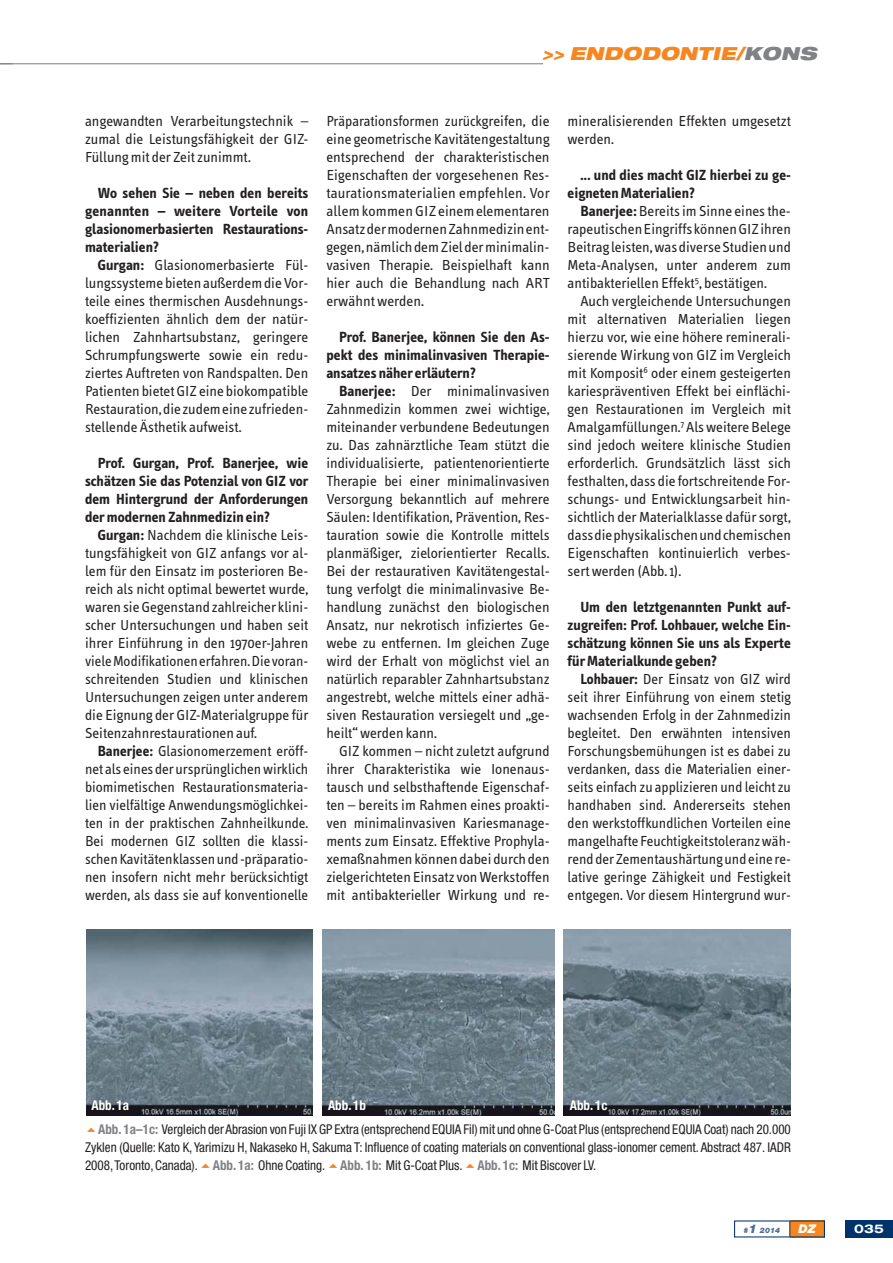
<style>
.page{position:relative;width:893px;height:1263px;background:#fff}
.page>*{position:absolute;margin:0;border:0;box-sizing:border-box;transform-origin:0 0}
.t1{font:italic 900 expanded 18px "Helvetica Neue";color:#f6861f}
.t2{font:15px/18px "Info Text";color:#231f20;text-align:justify}
.t3{font:700 15px/18px "Info Text";color:#231f20;text-align:justify}
.t4{font:condensed 13.5px/18px "Helvetica Neue";color:#231f20;text-align:justify}
.t5{font:700 condensed 13.5px "Helvetica Neue";color:#fff}
.t6{font:700 expanded 12px "Helvetica Neue";color:#fff}
.t7{font:italic 900 12px "Helvetica Neue";color:#fff}
.t8{font:italic 900 7.5px "Helvetica Neue";color:#516b98}
.s1{color:#808285}
.s2{font-weight:700}
.s3{font-weight:700;color:#808285}
.s4{font-size:12px}
</style>
<div class="page">
<div style="left:790px;top:1220px;width:35px;height:17px;background:#f6861f"></div>
<div style="left:845px;top:1220px;width:48px;height:17px;background:#003369"></div>
<svg style="left:789px;top:1221px;width:1px;height:16px"></svg>
<hr style="left:0;top:63px;width:543px;height:1px;background:#808285">
<img style="left:86px;top:929px;width:227px;height:187px">
<img style="left:322px;top:929px;width:232px;height:187px">
<img style="left:563px;top:929px;width:228px;height:187px">
<p class="t1" style="left:542px;top:45px;width:280px">&gt;&gt; ENDODONTIE/<span class="s1">KONS</span></p>
<p class="t2" style="left:85px;top:113px;width:225px">angewandten Verarbeitungstechnik – zumal die Leistungsfähigkeit der GIZ-Füllung mit der Zeit zunimmt.</p>
<p class="t3" style="left:85px;top:186px;width:225px;text-indent:13px">Wo sehen Sie – neben den bereits genannten – weitere Vorteile von glasionomerbasierten Restaurations&shy;materialien?</p>
<p class="t2" style="left:85px;top:257px;width:225px;text-indent:13px"><span class="s2">Gurgan:</span> Glasionomerbasierte Fül&shy;lungssysteme bieten außerdem die Vor&shy;teile eines thermischen Ausdehnungs&shy;koeffizienten ähnlich dem der natür&shy;lichen Zahnhartsubstanz, geringere Schrumpfungswerte sowie ein redu&shy;ziertes Auftreten von Randspalten. Den Patienten bietet GIZ eine biokompatible Restauration, die zudem eine zufrieden&shy;stellende Ästhetik aufweist.</p>
<p class="t3" style="left:85px;top:456px;width:225px;text-indent:13px">Prof. Gurgan, Prof. Banerjee, wie schätzen Sie das Potenzial von GIZ vor dem Hintergrund der Anforderungen der modernen Zahnmedizin ein?</p>
<p class="t2" style="left:85px;top:527px;width:225px;text-indent:13px"><span class="s2">Gurgan:</span> Nachdem die klinische Leis&shy;tungsfähigkeit von GIZ anfangs vor al&shy;lem für den Einsatz im posterioren Be&shy;reich als nicht optimal bewertet wurde, waren sie Gegenstand zahlreicher klini&shy;scher Untersuchungen und haben seit ihrer Einführung in den 1970er-Jahren viele Modifikationen erfahren. Die voran&shy;schreitenden Studien und klinischen Untersuchungen zeigen unter anderem die Eignung der GIZ-Materialgruppe für Seitenzahnrestaurationen auf.</p>
<p class="t2" style="left:85px;top:743px;width:225px;text-indent:13px"><span class="s2">Banerjee:</span> Glasionomerzement eröff&shy;net als eines der ursprünglichen wirklich biomimetischen Restaurationsmateria&shy;lien vielfältige Anwendungsmöglichkei&shy;ten in der praktischen Zahnheilkunde.<br>Bei modernen GIZ sollten die klassi&shy;schen Kavitätenklassen und -präparatio&shy;nen insofern nicht mehr berücksichtigt werden, als dass sie auf konventionelle</p>
<p class="t2" style="left:326px;top:113px;width:225px">Präparationsformen zurückgreifen, die eine geometrische Kavitätengestaltung entsprechend der charakteristischen Eigenschaften der vorgesehenen Res&shy;taurationsmaterialien empfehlen. Vor allem kommen GIZ einem elementaren Ansatz der modernen Zahnmedizin ent&shy;gegen, nämlich dem Ziel der minimalin&shy;vasiven Therapie. Beispielhaft kann hier auch die Behandlung nach ART erwähnt werden.</p>
<p class="t3" style="left:326px;top:330px;width:225px;text-indent:13px">Prof. Banerjee, können Sie den As&shy;pekt des minimalinvasiven Therapie&shy;ansatzes näher erläutern?</p>
<p class="t2" style="left:326px;top:383px;width:225px;text-indent:13px"><span class="s2">Banerjee:</span> Der minimalinvasiven Zahnmedizin kommen zwei wichtige, miteinander verbundene Bedeutungen zu. Das zahnärztliche Team stützt die individualisierte, patientenorientierte Therapie bei einer minimalinvasiven Versorgung bekanntlich auf mehrere Säulen: Identifikation, Prävention, Res&shy;tauration sowie die Kontrolle mittels planmäßiger, zielorientierter Recalls.<br>Bei der restaurativen Kavitätengestal&shy;tung verfolgt die minimalinvasive Be&shy;handlung zunächst den biologischen Ansatz, nur nekrotisch infiziertes Ge&shy;webe zu entfernen. Im gleichen Zuge wird der Erhalt von möglichst viel an natürlich reparabler Zahnhartsubstanz angestrebt, welche mittels einer adhä&shy;siven Restauration versiegelt und „ge&shy;heilt“ werden kann.</p>
<p class="t2" style="left:326px;top:743px;width:225px;text-indent:13px">GIZ kommen – nicht zuletzt aufgrund ihrer Charakteristika wie Ionenaus&shy;tausch und selbsthaftende Eigenschaf&shy;ten – bereits im Rahmen eines proakti&shy;ven minimalinvasiven Kariesmanage&shy;ments zum Einsatz. Effektive Prophyla&shy;xemaßnahmen können dabei durch den zielgerichteten Einsatz von Werkstoffen mit antibakterieller Wirkung und re-</p>
<p class="t2" style="left:568px;top:113px;width:225px">mineralisierenden Effekten umgesetzt werden.</p>
<p class="t3" style="left:568px;top:168px;width:225px;text-indent:13px">... und dies macht GIZ hierbei zu ge&shy;eigneten Materialien?</p>
<p class="t2" style="left:568px;top:203px;width:225px;text-indent:13px"><span class="s2">Banerjee:</span> Bereits im Sinne eines the&shy;rapeutischen Eingriffs können GIZ ihren Beitrag leisten, was diverse Studien und Meta-Analysen, unter anderem zum antibakteriellen Effekt<sup>5</sup>, bestätigen.</p>
<p class="t2" style="left:568px;top:293px;width:225px;text-indent:13px">Auch vergleichende Untersuchungen mit alternativen Materialien liegen hierzu vor, wie eine höhere reminerali&shy;sierende Wirkung von GIZ im Vergleich mit Komposit<sup>6</sup> oder einem gesteigerten kariespräventiven Effekt bei einflächi&shy;gen Restaurationen im Vergleich mit Amalgamfüllungen.<sup>7</sup> Als weitere Belege sind jedoch weitere klinische Studien erforderlich. Grundsätzlich lässt sich festhalten, dass die fortschreitende For&shy;schungs- und Entwicklungsarbeit hin&shy;sichtlich der Materialklasse dafür sorgt, dass die physikalischen und chemischen Eigenschaften kontinuierlich verbes&shy;sert werden (Abb. 1).</p>
<p class="t3" style="left:568px;top:600px;width:225px;text-indent:13px">Um den letztgenannten Punkt auf&shy;zugreifen: Prof. Lohbauer, welche Ein&shy;schätzung können Sie uns als Experte für Materialkunde geben?</p>
<p class="t2" style="left:568px;top:671px;width:225px;text-indent:13px"><span class="s2">Lohbauer:</span> Der Einsatz von GIZ wird seit ihrer Einführung von einem stetig wachsenden Erfolg in der Zahnmedizin begleitet. Den erwähnten intensiven Forschungsbemühungen ist es dabei zu verdanken, dass die Materialien einer&shy;seits einfach zu applizieren und leicht zu handhaben sind. Andererseits stehen den werkstoffkundlichen Vorteilen eine mangelhafte Feuchtigkeitstoleranz wäh&shy;rend der Zementaushärtung und eine re&shy;lative geringe Zähigkeit und Festigkeit entgegen. Vor diesem Hintergrund wur-</p>
<p class="t5" style="left:91px;top:1101px;width:39px">Abb. 1a</p>
<p class="t5" style="left:328px;top:1100px;width:40px">Abb. 1b</p>
<p class="t5" style="left:570px;top:1100px;width:39px">Abb. 1c</p>
<p class="t4" style="left:85px;top:1122px;width:707px;text-indent:13px"><span class="s3">Abb. 1a–1c:</span> Vergleich der Abrasion von Fuji IX GP Extra (entsprechend EQUIA Fil) mit und ohne G-Coat Plus (entsprechend EQUIA Coat) nach 20.000<br>Zyklen (Quelle: Kato K, Yarimizu H, Nakaseko H, Sakuma T: Influence of coating materials on conventional glass-ionomer cement. Abstract 487. IADR 2008, Toronto, Canada). <span class="s3">Abb. 1a:</span> Ohne Coating. <span class="s3">Abb. 1b:</span> Mit G-Coat Plus. <span class="s3">Abb. 1c:</span> Mit Biscover LV.</p>
<p class="t8" style="left:744px;top:1227px;width:38px">#<span class="s4">1</span> 2014</p>
<p class="t7" style="left:798px;top:1224px;width:19px">DZ</p>
<p class="t6" style="left:854px;top:1224px;width:31px">035</p>
</div>
